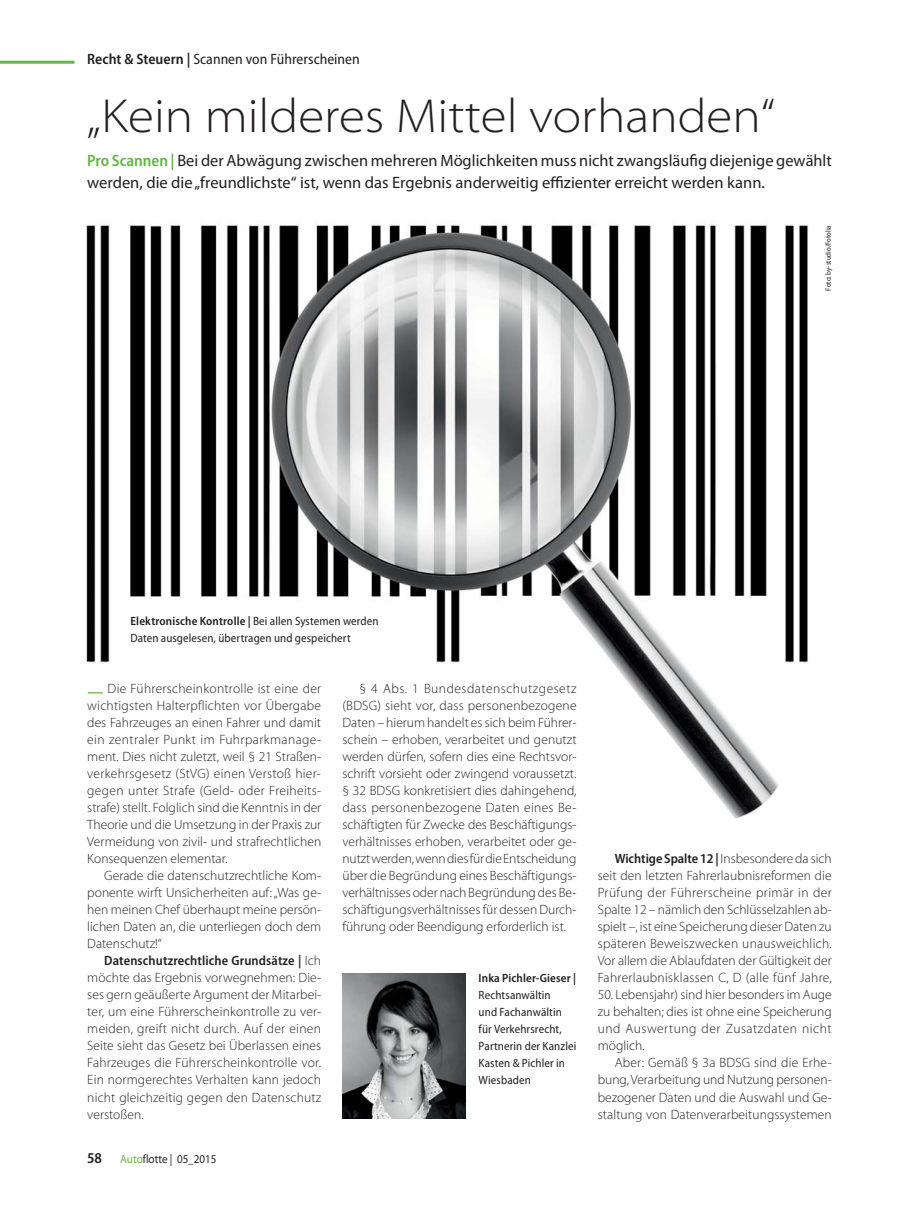
<style>
.page{position:relative;width:919px;height:1212px;background:#fff}
.page>*{position:absolute;margin:0;border:0;box-sizing:border-box;transform-origin:0 0}
.t1{font:300 semi-expanded 48px "Myriad Pro";color:#231f20}
.t2{font:16.5px/22.5px "Myriad Pro";color:#231f20}
.t3{font:semi-condensed 15px "Myriad Pro";color:#231f20}
.t4{font:300 13.5px/17px "Myriad Pro";letter-spacing:.005em;color:#231f20;text-align:justify}
.t5{font:semi-condensed 12px/17px "Myriad Pro";letter-spacing:.01em;color:#231f20}
.t6{font:semi-expanded 12px "Myriad Pro";color:#231f20;scale:.85 1}
.t7{font:600 semi-condensed 12px "Myriad Pro";letter-spacing:.015em;color:#231f20}
.t8{font:semi-condensed 7.5px "Myriad Pro";color:#231f20}
.s1{font-weight:600}
.s2{font-weight:600;font-stretch:semi-condensed;color:#61b645}
.s3{font-weight:600;font-size:15.75px;color:#61b645}
.s4{font-weight:600;font-stretch:semi-condensed}
.s5{font-weight:600;font-stretch:semi-condensed;font-size:15px}
.s6{color:#61b645}
</style>
<div class="page">
<img style="left:342px;top:974px;width:124px;height:144px">
<img style="left:86px;top:224px;width:722px;height:595px">
<hr style="left:0;top:61px;width:74px;height:3px;background:#61b645">
<p class="t3" style="left:87px;top:53px;width:274px"><span class="s1">Recht &amp; Steuern |</span> Scannen von Führerscheinen</p>
<h1 class="t1" style="left:87px;top:87px;width:689px">„Kein milderes Mittel vorhanden“</h1>
<p class="t2" style="left:87px;top:151px;width:746px"><span class="s2">Pro Scannen |</span> Bei der Abwägung zwischen mehreren Möglichkeiten muss nicht zwangsläufig diejenige gewählt werden, die die „freundlichste“ ist, wenn das Ergebnis anderweitig effizienter erreicht werden kann.</p>
<p class="t8" style="left:825px;top:291px;width:67px;rotate:-90deg">Foto: by-studio/Fotolia</p>
<p class="t5" style="left:130px;top:614px;width:250px"><span class="s1">Elektronische Kontrolle |</span> Bei allen Systemen werden<br>Daten ausgelesen, übertragen und gespeichert</p>
<p class="t4" style="left:87px;top:681px;width:235px"><span class="s3">—</span> Die Führerscheinkontrolle ist eine der wichtigsten Halterpflichten vor Übergabe des Fahrzeuges an einen Fahrer und damit ein zentraler Punkt im Fuhrparkmanage&shy;ment. Dies nicht zuletzt, weil § 21 Straßen&shy;verkehrsgesetz (StVG) einen Verstoß hier&shy;gegen unter Strafe (Geld- oder Freiheits&shy;strafe) stellt. Folglich sind die Kenntnis in der Theorie und die Umsetzung in der Praxis zur Vermeidung von zivil- und strafrechtlichen Konsequenzen elementar.</p>
<p class="t4" style="left:87px;top:869px;width:235px;text-indent:17px">Gerade die datenschutzrechtliche Kom&shy;ponente wirft Unsicherheiten auf: „Was ge&shy;hen meinen Chef überhaupt meine persön&shy;lichen Daten an, die unterliegen doch dem Datenschutz!“</p>
<p class="t4" style="left:87px;top:954px;width:235px;text-indent:17px"><span class="s4">Datenschutzrechtliche Grundsätze |</span> Ich möchte das Ergebnis vorwegnehmen: Die&shy;ses gern geäußerte Argument der Mitarbei&shy;ter, um eine Führerscheinkontrolle zu ver&shy;meiden, greift nicht durch. Auf der einen Seite sieht das Gesetz bei Überlassen eines Fahrzeuges die Führerscheinkontrolle vor.<br>Ein normgerechtes Verhalten kann jedoch nicht gleichzeitig gegen den Datenschutz verstoßen.</p>
<p class="t6" style="left:87px;top:1151px;width:153px"><span class="s5">58</span> <span class="s6">Auto</span>flotte | 05_2015</p>
<p class="t4" style="left:342px;top:681px;width:235px;text-indent:17px">§ 4 Abs. 1 Bundesdatenschutzgesetz (BDSG) sieht vor, dass personenbezogene Daten – hierum handelt es sich beim Führer&shy;schein – erhoben, verarbeitet und genutzt werden dürfen, sofern dies eine Rechtsvor&shy;schrift vorsieht oder zwingend voraussetzt. § 32 BDSG konkretisiert dies dahingehend, dass personenbezogene Daten eines Be&shy;schäftigten für Zwecke des Beschäftigungs&shy;verhältnisses erhoben, verarbeitet oder ge&shy;nutzt werden, wenn dies für die Entscheidung über die Begründung eines Beschäftigungs&shy;verhältnisses oder nach Begründung des Be&shy;schäftigungsverhältnisses für dessen Durch&shy;führung oder Beendigung erforderlich ist.</p>
<p class="t7" style="left:478px;top:974px;width:99px">Inka Pichler-Gieser |</p>
<p class="t5" style="left:478px;top:988px;width:99px">Rechtsanwältin<br>und Fachanwältin für Verkehrsrecht,<br>Partnerin der Kanzlei<br>Kasten &amp; Pichler in<br>Wiesbaden</p>
<p class="t4" style="left:597px;top:852px;width:236px;text-indent:17px"><span class="s4">Wichtige Spalte 12 |</span> Insbesondere da sich seit den letzten Fahrerlaubnisreformen die Prüfung der Führerscheine primär in der Spalte 12 – nämlich den Schlüsselzahlen ab&shy;spielt –, ist eine Speicherung dieser Daten zu späteren Beweiszwecken unausweichlich.<br>Vor allem die Ablaufdaten der Gültigkeit der Fahrerlaubnisklassen C, D (alle fünf Jahre,</p>
<p class="t4" style="left:597px;top:988px;width:235px">50. Lebensjahr) sind hier besonders im Auge zu behalten; dies ist ohne eine Speicherung und Auswertung der Zusatzdaten nicht möglich.</p>
<p class="t4" style="left:597px;top:1056px;width:235px;text-indent:17px">Aber: Gemäß § 3a BDSG sind die Erhe&shy;bung, Verarbeitung und Nutzung personen&shy;bezogener Daten und die Auswahl und Ge&shy;staltung von Datenverarbeitungssystemen</p>
</div>
